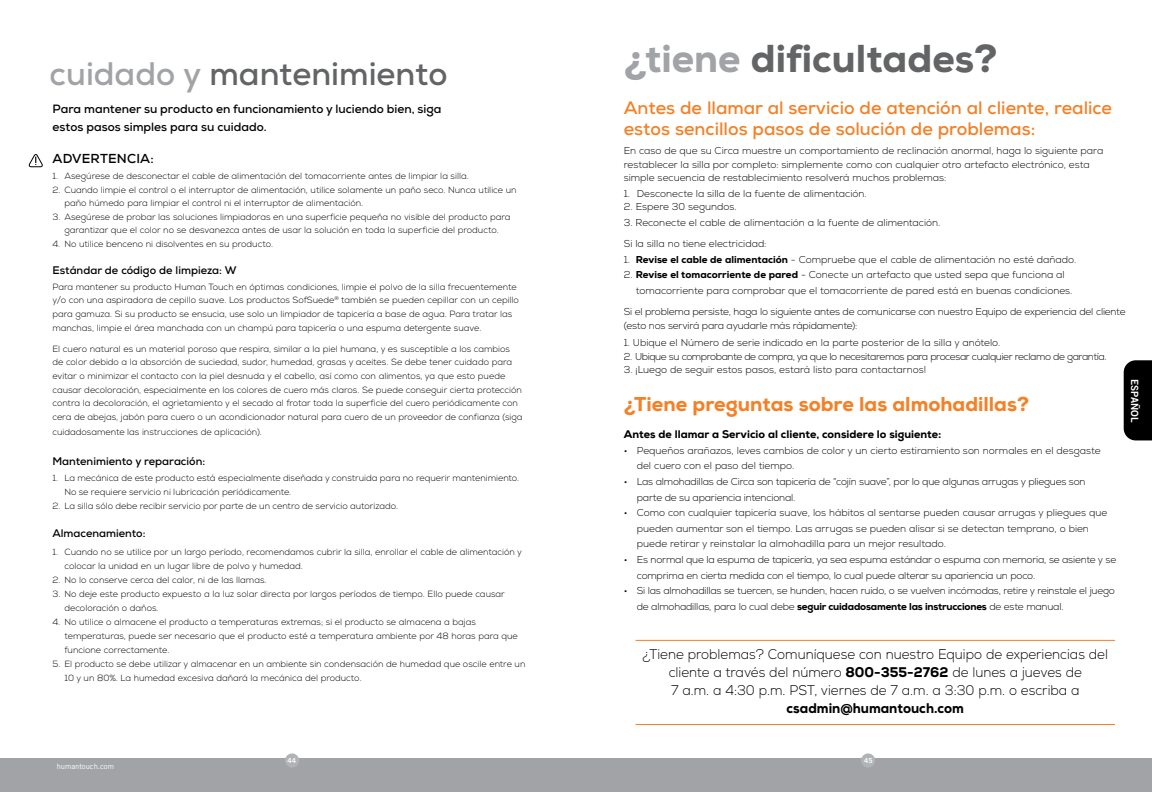
<style>
.page{position:relative;width:1152px;height:792px;background:#fff}
.page>*{position:absolute;margin:0;border:0;box-sizing:border-box;transform-origin:0 0}
.t1{font:800 38.9px "Nexa";color:#636466}
.t2{font:700 32.5px "Nexa";color:#636466}
.t3{font:800 20px "Nexa";color:#f58025}
.t4{font:700 18px/21.6px "Nexa";color:#f58025}
.t5{font:300 14px/18px "Nexa";color:#000;text-align:center;scale:.95 1}
.t6{font:800 14px "Nexa";color:#000;scale:.95 1}
.t7{font:700 13px "Nexa";letter-spacing:.015em;color:#000}
.t8{font:700 12px/18px "Nexa";color:#000}
.t9{font:700 11px "Nexa";color:#000}
.t10{font:800 11px "Nexa";color:#000}
.t11{font:300 10px/15.6px "Nexa";color:#000}
.t12{font:300 10px/15.6px "Nexa";letter-spacing:-.02em;color:#000}
.t13{font:300 10px "Nexa";letter-spacing:-.04em;color:#000}
.t14{font:10px "Trade Gothic LT Bold Two";color:#fff}
.t15{font:300 9px/13.6px "Nexa";color:#000}
.t16{font:7.6px "Trade Gothic LT";color:#fff}
.t17{font:7px "Trade Gothic LT Bold Two";color:#fff}
.s1{color:#a1a3a6}
.s2{font-weight:800}
.s3{font-family:"Trade Gothic LT Bold Two";font-weight:400}
</style>
<div class="page">
<div style="left:576px;top:758px;width:576px;height:34px;background:#a1a3a6"></div>
<div style="left:861px;top:753px;width:14px;height:15px;background:#b1b4b6;border-radius:50%"></div>
<div style="left:1124px;top:360px;width:28px;height:80px;background:#000"></div>
<div style="left:0;top:758px;width:576px;height:34px;background:#a1a3a6"></div>
<div style="left:285px;top:753px;width:14px;height:15px;background:#b1b4b6;border-radius:50%"></div>
<svg style="left:28px;top:164px;width:14px;height:4px"></svg>
<svg style="left:29px;top:154px;width:14px;height:13px"></svg>
<hr style="left:636px;top:640px;width:479px;height:1px;background:#f58025">
<hr style="left:636px;top:724px;width:479px;height:1px;background:#f58025">
<h2 class="t2" style="left:50px;top:53px;width:399px"><span class="s1">cuidado y</span> mantenimiento</h2>
<h3 class="t8" style="left:53px;top:100px;width:390px">Para mantener su producto en funcionamiento y luciendo bien, siga estos pasos simples para su cuidado.</h3>
<h3 class="t7" style="left:53px;top:150px;width:103px">ADVERTENCIA:</h3>
<p class="t15" style="left:52px;top:169px;width:418px">1. Asegúrese de desconectar el cable de alimentación del tomacorriente antes de limpiar la silla.</p>
<p class="t15" style="left:64px;top:183px;width:454px;text-indent:-12px">2. Cuando limpie el control o el interruptor de alimentación, utilice solamente un paño seco. Nunca utilice un paño húmedo para limpiar el control ni el interruptor de alimentación.</p>
<p class="t15" style="left:52px;top:210px;width:460px;text-align:center">3. Asegúrese de probar las soluciones limpiadoras en una superficie pequeña no visible del producto para garantizar que el color no se desvanezca antes de usar la solución en toda la superficie del producto.</p>
<p class="t15" style="left:52px;top:237px;width:222px">4. No utilice benceno ni disolventes en su producto.</p>
<p class="t9" style="left:52px;top:263px;width:186px">Estándar de código de limpieza: W</p>
<p class="t15" style="left:52px;top:280px;width:468px">Para mantener su producto Human Touch en óptimas condiciones, limpie el polvo de la silla frecuentemente y/o con una aspiradora de cepillo suave. Los productos SofSuede<sup>®</sup> también se pueden cepillar con un cepillo para gamuza. Si su producto se ensucia, use solo un limpiador de tapicería a base de agua. Para tratar las manchas, limpie el área manchada con un champú para tapicería o una espuma detergente suave.</p>
<p class="t15" style="left:52px;top:342px;width:472px">El cuero natural es un material poroso que respira, similar a la piel humana, y es susceptible a los cambios de color debido a la absorción de suciedad, sudor, humedad, grasas y aceites. Se debe tener cuidado para evitar o minimizar el contacto con la piel desnuda y el cabello, así como con alimentos, ya que esto puede causar decoloración, especialmente en los colores de cuero más claros. Se puede conseguir cierta protección contra la decoloración, el agrietamiento y el secado al frotar toda la superficie del cuero periódicamente con cera de abejas, jabón para cuero o un acondicionador natural para cuero de un proveedor de confianza (siga</p>
<p class="t15" style="left:52px;top:426px;width:211px">cuidadosamente las instrucciones de aplicación).</p>
<p class="t9" style="left:52px;top:454px;width:154px">Mantenimiento y reparación:</p>
<p class="t15" style="left:64px;top:471px;width:456px;line-height:14px;text-indent:-12px">1. La mecánica de este producto está especialmente diseñada y construida para no requerir mantenimiento.<br>No se requiere servicio ni lubricación periódicamente.</p>
<p class="t15" style="left:52px;top:499px;width:347px">2. La silla sólo debe recibir servicio por parte de un centro de servicio autorizado.</p>
<p class="t9" style="left:52px;top:526px;width:95px">Almacenamiento:</p>
<p class="t15" style="left:64px;top:545px;width:459px;line-height:14px;text-indent:-12px">1. Cuando no se utilice por un largo período, recomendamos cubrir la silla, enrollar el cable de alimentación y colocar la unidad en un lugar libre de polvo y humedad.</p>
<p class="t15" style="left:52px;top:573px;width:216px">2. No lo conserve cerca del calor, ni de las llamas.</p>
<p class="t15" style="left:64px;top:587px;width:442px;line-height:14px;text-indent:-12px">3. No deje este producto expuesto a la luz solar directa por largos períodos de tiempo. Ello puede causar decoloración o daños.</p>
<p class="t15" style="left:64px;top:615px;width:455px;line-height:14px;text-indent:-12px">4. No utilice o almacene el producto a temperaturas extremas; si el producto se almacena a bajas temperaturas, puede ser necesario que el producto esté a temperatura ambiente por 48 horas para que funcione correctamente.</p>
<p class="t15" style="left:64px;top:657px;width:463px;line-height:14px;text-indent:-12px">5. El producto se debe utilizar y almacenar en un ambiente sin condensación de humedad que oscile entre un<br>10 y un 80%. La humedad excesiva dañará la mecánica del producto.</p>
<p class="t16" style="left:57px;top:762px;width:59px">humantouch.com</p>
<p class="t17" style="left:288px;top:756px;width:10px">44</p>
<h1 class="t1" style="left:624px;top:34px;width:375px"><span class="s1">¿tiene</span> dificultades?</h1>
<h3 class="t4" style="left:624px;top:97px;width:490px">Antes de llamar al servicio de atención al cliente, realice estos sencillos pasos de solución de problemas:</h3>
<p class="t11" style="left:624px;top:144px;width:481px;line-height:13.6px">En caso de que su Circa muestre un comportamiento de reclinación anormal, haga lo siguiente para restablecer la silla por completo: simplemente como con cualquier otro artefacto electrónico, esta simple secuencia de restablecimiento resolverá muchos problemas:</p>
<p class="t11" style="left:624px;top:186px;width:244px">1. Desconecte la silla de la fuente de alimentación.</p>
<p class="t11" style="left:624px;top:199px;width:114px">2. Espere 30 segundos.</p>
<p class="t11" style="left:624px;top:212px;width:318px;line-height:21.2px">3. Reconecte el cable de alimentación a la fuente de alimentación.<br>Si la silla no tiene electricidad:</p>
<p class="t11" style="left:624px;top:252px;width:454px">1. <span class="s2">Revise el cable de alimentación</span> - Compruebe que el cable de alimentación no esté dañado.</p>
<p class="t11" style="left:636px;top:267px;width:438px;text-indent:-12px">2. <span class="s2">Revise el tomacorriente de pared</span> - Conecte un artefacto que usted sepa que funciona al tomacorriente para comprobar que el tomacorriente de pared está en buenas condiciones.</p>
<p class="t12" style="left:624px;top:305px;width:503px;line-height:13.6px">Si el problema persiste, haga lo siguiente antes de comunicarse con nuestro Equipo de experiencia del cliente (esto nos servirá para ayudarle más rápidamente):</p>
<p class="t11" style="left:624px;top:335px;width:378px">1. Ubique el Número de serie indicado en la parte posterior de la silla y anótelo.</p>
<p class="t13" style="left:624px;top:350px;width:484px">2. Ubique su comprobante de compra, ya que lo necesitaremos para procesar cualquier reclamo de garantía.</p>
<p class="t11" style="left:624px;top:362px;width:304px">3. ¡Luego de seguir estos pasos, estará listo para contactarnos!</p>
<h3 class="t3" style="left:624px;top:391px;width:407px">¿Tiene preguntas sobre las almohadillas?</h3>
<p class="t10" style="left:624px;top:427px;width:319px">Antes de llamar a Servicio al cliente, considere lo siguiente<span class="s3">:</span></p>
<p class="t11" style="left:637px;top:443px;width:465px;text-indent:-13px">• Pequeños arañazos, leves cambios de color y un cierto estiramiento son normales en el desgaste del cuero con el paso del tiempo.</p>
<p class="t12" style="left:637px;top:474px;width:450px;text-indent:-13px">• Las almohadillas de Circa son tapicería de “cojín suave”, por lo que algunas arrugas y pliegues son parte de su apariencia intencional.</p>
<p class="t11" style="left:637px;top:505px;width:472px;text-indent:-13px">• Como con cualquier tapicería suave, los hábitos al sentarse pueden causar arrugas y pliegues que pueden aumentar son el tiempo. Las arrugas se pueden alisar si se detectan temprano, o bien puede retirar y reinstalar la almohadilla para un mejor resultado.</p>
<p class="t12" style="left:637px;top:552px;width:481px;text-indent:-13px">• Es normal que la espuma de tapicería, ya sea espuma estándar o espuma con memoria, se asiente y se comprima en cierta medida con el tiempo, lo cual puede alterar su apariencia un poco.</p>
<p class="t12" style="left:637px;top:583px;width:480px;text-indent:-13px">• Si las almohadillas se tuercen, se hunden, hacen ruido, o se vuelven incómodas, retire y reinstale el juego de almohadillas, para lo cual debe <span class="s2">seguir cuidadosamente las instrucciones</span> de este manual.</p>
<h3 class="t5" style="left:642px;top:646px;width:492px">¿Tiene problemas? Comuníquese con nuestro Equipo de experiencias del cliente a través del número <span class="s2">800-355-2762</span> de lunes a jueves de<br>7 a.m. a 4:30 p.m. PST, viernes de 7 a.m. a 3:30 p.m. o escriba a</h3>
<h3 class="t6" style="left:787px;top:700px;width:188px">csadmin@humantouch.com</h3>
<p class="t14" style="left:1141px;top:379px;width:45px;rotate:90deg">ESPAÑOL</p>
<p class="t17" style="left:864px;top:756px;width:10px">45</p>
</div>
